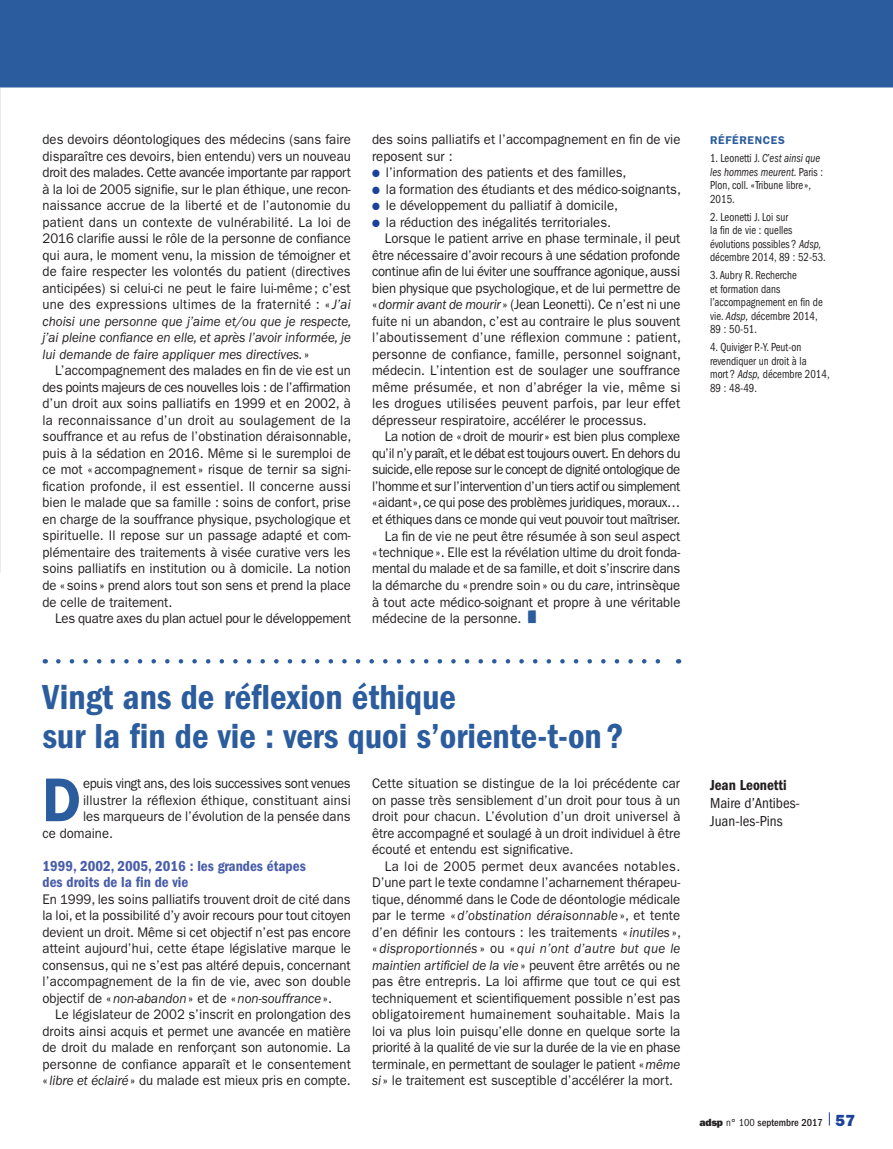
<style>
.page{position:relative;width:893px;height:1149px;background:#fff}
.page>*{position:absolute;margin:0;border:0;box-sizing:border-box;transform-origin:0 0}
.t1{font:600 62.1px "ITC Franklin Gothic Std";color:#2b5c9d;scale:.94 1}
.t2{font:36px/39px "ITC Franklin Gothic Std Dm Cd";color:#2b5c9d}
.t3{font:15px/16.5px "ITC Franklin Gothic Std Dm Cd";color:#495da8}
.t4{font:condensed 15px/18px "ITC Franklin Gothic Std";color:#231f20}
.t5{font:15px "ITC Franklin Gothic Std Dm Cd";color:#231f20}
.t6{font:13.95px/16.5px "ITC Franklin Gothic Std";color:#231f20;text-align:justify;scale:.94 1}
.t7{font:13.95px "ITC Franklin Gothic Std";letter-spacing:-.02em;color:#231f20;scale:.94 1}
.t8{font:13.95px "ITC Franklin Gothic Std";letter-spacing:-.035em;color:#231f20;scale:.94 1}
.t9{font:13.95px "ITC Franklin Gothic Std";letter-spacing:-.04em;color:#231f20;scale:.94 1}
.t10{font:13.95px "ITC Franklin Gothic Std";letter-spacing:-.025em;color:#231f20;scale:.94 1}
.t11{font:13.95px "ITC Franklin Gothic Std";letter-spacing:-.03em;color:#231f20;scale:.94 1}
.t12{font:13.95px "ITC Franklin Gothic Std";letter-spacing:.02em;color:#231f20;scale:.94 1}
.t13{font:condensed 12px/13.5px "ITC Franklin Gothic Std";color:#231f20;scale:.9 1}
.t14{font:600 11.25px "ITC Franklin Gothic Std";letter-spacing:.06em;color:#2b5c9d}
.t15{font:500 condensed 10.5px "ITC Franklin Gothic Std";color:#231f20}
.s1{font-style:italic}
.s2{color:#1b4299}
.s3{font-family:"Ph Fpictos";font-weight:600;font-size:15px;color:#2b5c9d}
.s4{font-family:"ITC Franklin Gothic Std Hvy";font-weight:400;font-stretch:normal}
.s5{font-weight:400}
.s6{font-family:"ITC Franklin Gothic Std Hvy";font-weight:400;font-stretch:normal;font-size:16.2px;color:#1b4299}
</style>
<div class="page">
<svg style="left:829px;top:1112px;width:1px;height:13px"></svg>
<svg style="left:0;top:0;width:893px;height:572px"></svg>
<svg style="left:58px;top:659px;width:603px;height:4px"></svg>
<p class="t6" style="left:43px;top:131px;width:330px">des devoirs déontologiques des médecins (sans faire disparaître ces devoirs, bien entendu) vers un nouveau droit des malades. Cette avancée importante par rapport à la loi de 2005 signifie, sur le plan éthique, une recon&shy;naissance accrue de la liberté et de l’autonomie du patient dans un contexte de vulnérabilité. La loi de 2016 clarifie aussi le rôle de la personne de confiance qui aura, le moment venu, la mission de témoigner et de faire respecter les volontés du patient (directives anticipées) si celui-ci ne peut le faire lui-même; c’est une des expressions ultimes de la fraternité : « <span class="s1">J’ai choisi une personne que j’aime et/ou que je respecte, j’ai pleine confiance en elle, et après l’avoir informée, je lui demande de faire appliquer mes directives.</span> »</p>
<p class="t6" style="left:43px;top:362px;width:330px;text-indent:13px">L’accompagnement des malades en fin de vie est un des points majeurs de ces nouvelles lois : de l’affirmation d’un droit aux soins palliatifs en 1999 et en 2002, à la reconnaissance d’un droit au soulagement de la souffrance et au refus de l’obstination déraisonnable, puis à la sédation en 2016. Même si le suremploi de ce mot «accompagnement » risque de ternir sa signi&shy;fication profonde, il est essentiel. Il concerne aussi bien le malade que sa famille : soins de confort, prise en charge de la souffrance physique, psychologique et spirituelle. Il repose sur un passage adapté et com&shy;plémentaire des traitements à visée curative vers les soins palliatifs en institution ou à domicile. La notion de «soins» prend alors tout son sens et prend la place de celle de traitement.</p>
<p class="t6" style="left:55px;top:610px;width:316px">Les quatre axes du plan actuel pour le développement</p>
<p class="t6" style="left:372px;top:131px;width:329px">des soins palliatifs et l’accompagnement en fin de vie reposent sur :</p>
<p class="t6" style="left:372px;top:164px;width:272px"><span class="s2">●</span> l’information des patients et des familles,</p>
<p class="t6" style="left:372px;top:181px;width:330px"><span class="s2">●</span> la formation des étudiants et des médico-soignants,</p>
<p class="t6" style="left:372px;top:197px;width:263px"><span class="s2">●</span> le développement du palliatif à domicile,</p>
<p class="t6" style="left:372px;top:214px;width:256px"><span class="s2">●</span> la réduction des inégalités territoriales.</p>
<p class="t6" style="left:385px;top:230px;width:316px">Lorsque le patient arrive en phase terminale, il peut</p>
<p class="t6" style="left:372px;top:247px;width:329px">être nécessaire d’avoir recours à une sédation profonde</p>
<p class="t7" style="left:372px;top:263px;width:329px">continue afin de lui éviter une souffrance agonique, aussi</p>
<p class="t6" style="left:372px;top:280px;width:330px">bien physique que psychologique, et de lui permettre de</p>
<p class="t6" style="left:372px;top:296px;width:330px">«<span class="s1">dormir avant de mourir</span> » (Jean Leonetti). Ce n’est ni une</p>
<p class="t6" style="left:372px;top:313px;width:329px">fuite ni un abandon, c’est au contraire le plus souvent</p>
<p class="t6" style="left:372px;top:329px;width:330px">l’aboutissement d’une réflexion commune : patient,</p>
<p class="t6" style="left:372px;top:346px;width:330px">personne de confiance, famille, personnel soignant,</p>
<p class="t6" style="left:372px;top:362px;width:329px">médecin. L’intention est de soulager une souffrance</p>
<p class="t12" style="left:372px;top:379px;width:330px">même présumée, et non d’abréger la vie, même si</p>
<p class="t6" style="left:372px;top:395px;width:329px">les drogues utilisées peuvent parfois, par leur effet</p>
<p class="t6" style="left:372px;top:412px;width:294px">dépresseur respiratoire, accélérer le processus.</p>
<p class="t7" style="left:385px;top:428px;width:316px">La notion de «droit de mourir» est bien plus complexe</p>
<p class="t8" style="left:372px;top:445px;width:330px">qu’il n’y paraît, et le débat est toujours ouvert. En dehors du</p>
<p class="t9" style="left:372px;top:461px;width:329px">suicide, elle repose sur le concept de dignité ontologique de</p>
<p class="t8" style="left:372px;top:478px;width:329px">l’homme et sur l’intervention d’un tiers actif ou simplement</p>
<p class="t11" style="left:372px;top:494px;width:329px">«aidant», ce qui pose des problèmes juridiques, moraux…</p>
<p class="t10" style="left:372px;top:511px;width:329px">et éthiques dans ce monde qui veut pouvoir tout maîtriser.</p>
<p class="t6" style="left:385px;top:527px;width:316px">La fin de vie ne peut être résumée à son seul aspect</p>
<p class="t6" style="left:372px;top:544px;width:329px">« technique». Elle est la révélation ultime du droit fonda-</p>
<p class="t7" style="left:372px;top:560px;width:329px">mental du malade et de sa famille, et doit s’inscrire dans</p>
<p class="t6" style="left:372px;top:577px;width:329px">la démarche du «prendre soin» ou du <span class="s1">care</span>, intrinsèque</p>
<p class="t6" style="left:372px;top:593px;width:329px">à tout acte médico-soignant et propre à une véritable</p>
<p class="t6" style="left:372px;top:610px;width:177px">médecine de la personne. <span class="s3">E</span></p>
<p class="t14" style="left:710px;top:133px;width:76px">RÉFÉRENCES</p>
<p class="t13" style="left:710px;top:151px;width:127px">1. Leonetti J. <span class="s1">C’est ainsi que les hommes meurent</span>. Paris :<br>Plon, coll. «Tribune libre »,<br>2015.</p>
<p class="t13" style="left:710px;top:210px;width:130px">2. Leonetti J. Loi sur<br>la fin de vie : quelles évolutions possibles ? <span class="s1">Adsp, </span>décembre 2014, 89 : 52‑53.</p>
<p class="t13" style="left:710px;top:268px;width:127px">3. Aubry R. Recherche<br>et formation dans l’accompagnement en fin de vie. <span class="s1">Adsp,</span> décembre 2014,<br>89 : 50‑51.</p>
<p class="t13" style="left:710px;top:340px;width:134px">4. Quiviger P.-Y. Peut-on revendiquer un droit à la<br>mort ? <span class="s1">Adsp,</span> décembre 2014,<br>89 : 48‑49.</p>
<h2 class="t2" style="left:43px;top:677px;width:582px">Vingt ans de réflexion éthique<br>sur la fin de vie : vers quoi s’oriente-t-on ?</h2>
<h1 class="t1" style="left:43px;top:762px;width:42px">D</h1>
<p class="t7" style="left:83px;top:775px;width:286px">epuis vingt ans, des lois successives sont venues</p>
<p class="t6" style="left:372px;top:775px;width:330px">Cette situation se distingue de la loi précédente car on passe très sensiblement d’un droit pour tous à un droit pour chacun. L’évolution d’un droit universel à être accompagné et soulagé à un droit individuel à être écouté et entendu est significative.</p>
<p class="t6" style="left:372px;top:857px;width:330px;text-indent:13px">La loi de 2005 permet deux avancées notables.<br>D’une part le texte condamne l’acharnement thérapeu&shy;tique, dénommé dans le Code de déontologie médicale par le terme « <span class="s1">d’obstination déraisonnable</span> », et tente d’en définir les contours : les traitements « <span class="s1">inutiles</span> », « <span class="s1">disproportionnés</span> » ou « <span class="s1">qui n’ont d’autre but que le maintien artificiel de la vie</span>» peuvent être arrêtés ou ne pas être entrepris. La loi affirme que tout ce qui est techniquement et scientifiquement possible n’est pas obligatoirement humainement souhaitable. Mais la loi va plus loin puisqu’elle donne en quelque sorte la priorité à la qualité de vie sur la durée de la vie en phase terminale, en permettant de soulager le patient «<span class="s1">même si</span> » le traitement est susceptible d’accélérer la mort.</p>
<p class="t6" style="left:83px;top:791px;width:287px">illustrer la réflexion éthique, constituant ainsi</p>
<p class="t6" style="left:83px;top:808px;width:286px">les marqueurs de l’évolution de la pensée dans</p>
<p class="t6" style="left:43px;top:824px;width:77px">ce domaine.</p>
<p class="t3" style="left:43px;top:857px;width:265px">1999, 2002, 2005, 2016 : les grandes étapes des droits de la fin de vie</p>
<p class="t6" style="left:43px;top:890px;width:330px">En 1999, les soins palliatifs trouvent droit de cité dans la loi, et la possibilité d’y avoir recours pour tout citoyen devient un droit. Même si cet objectif n’est pas encore atteint aujourd’hui, cette étape législative marque le consensus, qui ne s’est pas altéré depuis, concernant l’accompagnement de la fin de vie, avec son double objectif de «<span class="s1">non-abandon</span>» et de «<span class="s1">non-souffrance</span>».</p>
<p class="t6" style="left:43px;top:1006px;width:330px;text-indent:13px">Le législateur de 2002 s’inscrit en prolongation des droits ainsi acquis et permet une avancée en matière de droit du malade en renforçant son autonomie. La personne de confiance apparaît et le consentement « <span class="s1">libre et éclairé</span>» du malade est mieux pris en compte.</p>
<p class="t5" style="left:710px;top:775px;width:78px">Jean Leonetti</p>
<p class="t4" style="left:710px;top:793px;width:91px">Maire d’Antibes-<br>Juan-les-Pins</p>
<p class="t15" style="left:699px;top:1115px;width:157px"><span class="s4">adsp</span> <span class="s5">n° 100</span> septembre 2017 <span class="s6">57</span></p>
</div>
